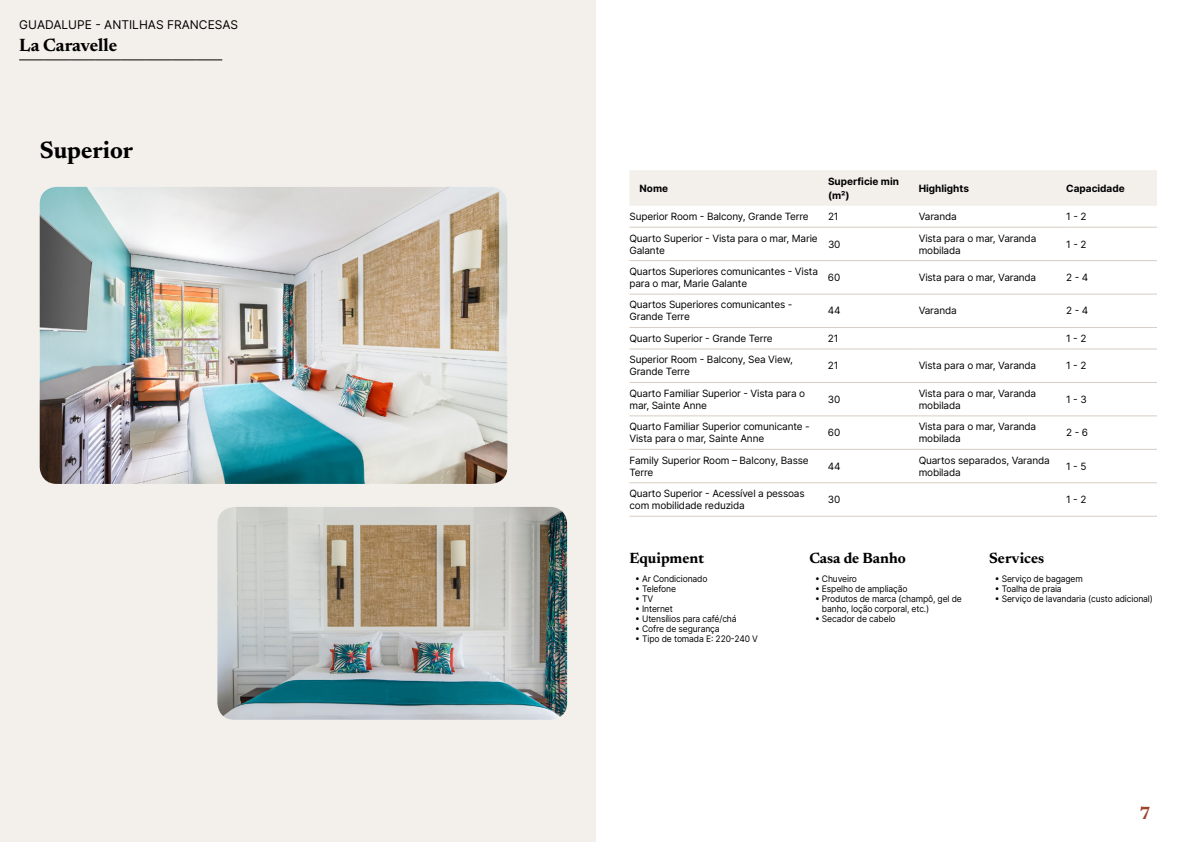
<style>
.page{position:relative;width:1191px;height:842px;background:#fff}
.page>*{position:absolute;margin:0;border:0;box-sizing:border-box;transform-origin:0 0}
.t1{font:700 24px "Newsreader 24 pt";color:#000}
.t2{font:700 18px "Newsreader 24 pt";color:#000}
.t3{font:700 18px "Newsreader 24 pt";color:#9d432c}
.t4{font:700 15px "Newsreader 24 pt";color:#000}
.t5{font:12px "Inter";color:#000}
.t6{font:10px/12px "Inter";letter-spacing:-.015em;color:#000}
.t7{font:700 10px/14px "Inter";color:#000}
.t8{font:9px/10px "Inter";letter-spacing:-.015em;color:#000;scale:.95 1}
</style>
<div class="page">
<div style="left:0;top:0;width:595px;height:842px;background:#f3f0ec"></div>
<img style="left:40px;top:187px;width:467px;height:297px">
<img style="left:217px;top:507px;width:350px;height:213px">
<svg style="left:20px;top:60px;width:202px;height:1px"></svg>
<div style="left:630px;top:170px;width:527px;height:36px;background:#f3f0ec"></div>
<hr style="left:629px;top:227px;width:199px;height:1px;background:#d7cdc1">
<hr style="left:828px;top:227px;width:90px;height:1px;background:#d7cdc1">
<hr style="left:918px;top:227px;width:148px;height:1px;background:#d7cdc1">
<hr style="left:1066px;top:227px;width:91px;height:1px;background:#d7cdc1">
<hr style="left:629px;top:260px;width:199px;height:1px;background:#d7cdc1">
<hr style="left:828px;top:260px;width:90px;height:1px;background:#d7cdc1">
<hr style="left:918px;top:260px;width:148px;height:1px;background:#d7cdc1">
<hr style="left:1066px;top:260px;width:91px;height:1px;background:#d7cdc1">
<hr style="left:629px;top:294px;width:199px;height:1px;background:#d7cdc1">
<hr style="left:828px;top:294px;width:90px;height:1px;background:#d7cdc1">
<hr style="left:918px;top:294px;width:148px;height:1px;background:#d7cdc1">
<hr style="left:1066px;top:294px;width:91px;height:1px;background:#d7cdc1">
<hr style="left:629px;top:327px;width:199px;height:1px;background:#d7cdc1">
<hr style="left:828px;top:327px;width:90px;height:1px;background:#d7cdc1">
<hr style="left:918px;top:327px;width:148px;height:1px;background:#d7cdc1">
<hr style="left:1066px;top:327px;width:91px;height:1px;background:#d7cdc1">
<hr style="left:629px;top:348px;width:199px;height:1px;background:#d7cdc1">
<hr style="left:828px;top:348px;width:90px;height:1px;background:#d7cdc1">
<hr style="left:918px;top:348px;width:148px;height:1px;background:#d7cdc1">
<hr style="left:1066px;top:348px;width:91px;height:1px;background:#d7cdc1">
<hr style="left:629px;top:382px;width:199px;height:1px;background:#d7cdc1">
<hr style="left:828px;top:382px;width:90px;height:1px;background:#d7cdc1">
<hr style="left:918px;top:382px;width:148px;height:1px;background:#d7cdc1">
<hr style="left:1066px;top:382px;width:91px;height:1px;background:#d7cdc1">
<hr style="left:629px;top:415px;width:199px;height:1px;background:#d7cdc1">
<hr style="left:828px;top:415px;width:90px;height:1px;background:#d7cdc1">
<hr style="left:918px;top:415px;width:148px;height:1px;background:#d7cdc1">
<hr style="left:1066px;top:415px;width:91px;height:1px;background:#d7cdc1">
<hr style="left:629px;top:449px;width:199px;height:1px;background:#d7cdc1">
<hr style="left:828px;top:449px;width:90px;height:1px;background:#d7cdc1">
<hr style="left:918px;top:449px;width:148px;height:1px;background:#d7cdc1">
<hr style="left:1066px;top:449px;width:91px;height:1px;background:#d7cdc1">
<hr style="left:629px;top:482px;width:199px;height:1px;background:#d7cdc1">
<hr style="left:828px;top:482px;width:90px;height:1px;background:#d7cdc1">
<hr style="left:918px;top:482px;width:148px;height:1px;background:#d7cdc1">
<hr style="left:1066px;top:482px;width:91px;height:1px;background:#d7cdc1">
<hr style="left:629px;top:516px;width:199px;height:1px;background:#d7cdc1">
<hr style="left:828px;top:516px;width:90px;height:1px;background:#d7cdc1">
<hr style="left:918px;top:516px;width:148px;height:1px;background:#d7cdc1">
<hr style="left:1066px;top:516px;width:91px;height:1px;background:#d7cdc1">
<p class="t5" style="left:19px;top:15px;width:220px">GUADALUPE - ANTILHAS FRANCESAS</p>
<h2 class="t2" style="left:19px;top:32px;width:100px">La Caravelle</h2>
<h1 class="t1" style="left:40px;top:133px;width:95px">Superior</h1>
<p class="t7" style="left:639px;top:181px;width:30px">Nome</p>
<p class="t7" style="left:828px;top:174px;width:72px">Superficie min (m²)</p>
<p class="t7" style="left:918px;top:181px;width:52px">Highlights</p>
<p class="t7" style="left:1066px;top:181px;width:60px">Capacidade</p>
<p class="t6" style="left:629px;top:210px;width:181px">Superior Room - Balcony, Grande Terre</p>
<p class="t6" style="left:828px;top:210px;width:12px">21</p>
<p class="t6" style="left:918px;top:210px;width:40px">Varanda</p>
<p class="t6" style="left:1066px;top:210px;width:22px">1 - 2</p>
<p class="t6" style="left:629px;top:232px;width:190px">Quarto Superior - Vista para o mar, Marie<br>Galante</p>
<p class="t6" style="left:828px;top:238px;width:14px">30</p>
<p class="t6" style="left:918px;top:232px;width:119px">Vista para o mar, Varanda mobilada</p>
<p class="t6" style="left:1066px;top:238px;width:22px">1 - 2</p>
<p class="t6" style="left:629px;top:265px;width:190px">Quartos Superiores comunicantes - Vista para o mar, Marie Galante</p>
<p class="t6" style="left:828px;top:271px;width:14px">60</p>
<p class="t6" style="left:918px;top:271px;width:119px">Vista para o mar, Varanda</p>
<p class="t6" style="left:1066px;top:271px;width:24px">2 - 4</p>
<p class="t6" style="left:629px;top:299px;width:164px">Quartos Superiores comunicantes -<br>Grande Terre</p>
<p class="t6" style="left:828px;top:305px;width:14px">44</p>
<p class="t6" style="left:918px;top:305px;width:40px">Varanda</p>
<p class="t6" style="left:1066px;top:305px;width:24px">2 - 4</p>
<p class="t6" style="left:629px;top:332px;width:145px">Quarto Superior - Grande Terre</p>
<p class="t6" style="left:828px;top:332px;width:12px">21</p>
<p class="t6" style="left:1066px;top:332px;width:22px">1 - 2</p>
<p class="t6" style="left:629px;top:353px;width:165px">Superior Room - Balcony, Sea View,<br>Grande Terre</p>
<p class="t6" style="left:828px;top:359px;width:12px">21</p>
<p class="t6" style="left:918px;top:359px;width:119px">Vista para o mar, Varanda</p>
<p class="t6" style="left:1066px;top:359px;width:22px">1 - 2</p>
<p class="t6" style="left:629px;top:387px;width:177px">Quarto Familiar Superior - Vista para o mar, Sainte Anne</p>
<p class="t6" style="left:828px;top:393px;width:14px">30</p>
<p class="t6" style="left:918px;top:387px;width:119px">Vista para o mar, Varanda mobilada</p>
<p class="t6" style="left:1066px;top:393px;width:22px">1 - 3</p>
<p class="t6" style="left:629px;top:420px;width:182px">Quarto Familiar Superior comunicante -<br>Vista para o mar, Sainte Anne</p>
<p class="t6" style="left:828px;top:426px;width:14px">60</p>
<p class="t6" style="left:918px;top:420px;width:119px">Vista para o mar, Varanda mobilada</p>
<p class="t6" style="left:1066px;top:426px;width:23px">2 - 6</p>
<p class="t6" style="left:629px;top:454px;width:181px">Family Superior Room – Balcony, Basse<br>Terre</p>
<p class="t6" style="left:828px;top:460px;width:14px">44</p>
<p class="t6" style="left:918px;top:454px;width:133px">Quartos separados, Varanda mobilada</p>
<p class="t6" style="left:1066px;top:460px;width:22px">1 - 5</p>
<p class="t6" style="left:629px;top:487px;width:177px">Quarto Superior - Acessível a pessoas com mobilidade reduzida</p>
<p class="t6" style="left:828px;top:493px;width:14px">30</p>
<p class="t6" style="left:1066px;top:493px;width:22px">1 - 2</p>
<h3 class="t4" style="left:629px;top:547px;width:76px">Equipment</h3>
<p class="t8" style="left:635px;top:573px;width:78px">• Ar Condicionado</p>
<p class="t8" style="left:635px;top:583px;width:44px">• Telefone</p>
<p class="t8" style="left:635px;top:593px;width:21px">• TV</p>
<p class="t8" style="left:635px;top:603px;width:41px">• Internet</p>
<p class="t8" style="left:635px;top:613px;width:108px">• Utensílios para café/chá</p>
<p class="t8" style="left:635px;top:623px;width:90px">• Cofre de segurança</p>
<p class="t8" style="left:635px;top:633px;width:131px">• Tipo de tomada E: 220-240 V</p>
<h3 class="t4" style="left:809px;top:547px;width:98px">Casa de Banho</h3>
<p class="t8" style="left:815px;top:573px;width:46px">• Chuveiro</p>
<p class="t8" style="left:815px;top:583px;width:99px">• Espelho de ampliação</p>
<p class="t8" style="left:822px;top:593px;width:149px;text-indent:-7px">• Produtos de marca (champô, gel de banho, loção corporal, etc.)</p>
<p class="t8" style="left:815px;top:613px;width:86px">• Secador de cabelo</p>
<h3 class="t4" style="left:989px;top:547px;width:57px">Services</h3>
<p class="t8" style="left:994px;top:573px;width:94px">• Serviço de bagagem</p>
<p class="t8" style="left:994px;top:583px;width:72px">• Toalha de praia</p>
<p class="t8" style="left:994px;top:593px;width:168px">• Serviço de lavandaria (custo adicional)</p>
<h2 class="t3" style="left:1139px;top:800px;width:13px">7</h2>
</div>
